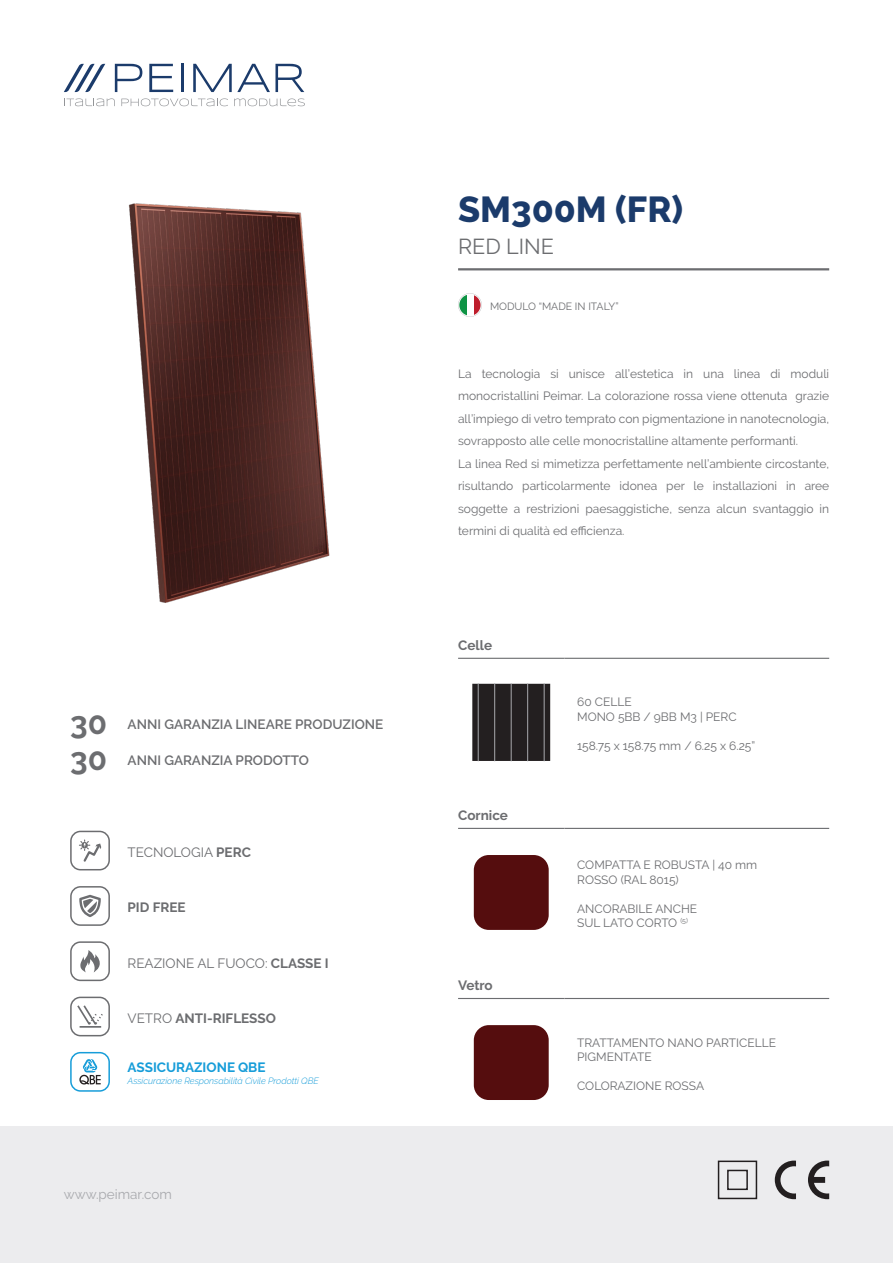
<style>
.page{position:relative;width:893px;height:1263px;background:#fff}
.page>*{position:absolute;margin:0;border:0;box-sizing:border-box;transform-origin:0 0}
.t1{font:800 36px "Raleway";color:#1b3b6b}
.t2{font:700 31.5px "Raleway";color:#6c6d70}
.t3{font:21.6px "Raleway";color:#6c6d70}
.t4{font:600 13.5px "Raleway";color:#6c6d70}
.t5{font:700 13.5px "Raleway";color:#6c6d70}
.t6{font:13.5px "Raleway";color:#6c6d70}
.t7{font:700 13.5px "Raleway";color:#179dd9}
.t8{font:13.5px "Raleway";color:#a8a9ad}
.t9{font:12px/22.5px "Raleway";color:#6c6d70;text-align:justify}
.t10{font:10.5px "Raleway";color:#6c6d70}
.t11{font:italic 300 9px "Raleway";color:#179dd9}
.s1{font-weight:700}
.s2{font-weight:400}
</style>
<div class="page">
<img style="left:128px;top:203px;width:202px;height:400px">
<div style="left:0;top:1126px;width:893px;height:137px;background:#ececee"></div>
<div style="left:718px;top:1160px;width:39px;height:39px;border:2px solid #231f20"></div>
<div style="left:727px;top:1170px;width:21px;height:20px;border:2px solid #231f20"></div>
<svg style="left:775px;top:1160px;width:21px;height:39px"></svg>
<svg style="left:808px;top:1160px;width:21px;height:39px"></svg>
<svg style="left:115px;top:64px;width:27px;height:28px"></svg>
<svg style="left:149px;top:64px;width:24px;height:28px"></svg>
<hr style="left:181px;top:64px;width:3px;height:28px;background:#1b3b6b">
<svg style="left:193px;top:64px;width:111px;height:28px"></svg>
<svg style="left:64px;top:64px;width:41px;height:28px"></svg>
<svg style="left:64px;top:98px;width:51px;height:8px"></svg>
<svg style="left:121px;top:98px;width:107px;height:8px"></svg>
<svg style="left:234px;top:98px;width:71px;height:8px"></svg>
<svg style="left:458px;top:293px;width:24px;height:24px"></svg>
<hr style="left:458px;top:268px;width:371px;height:2px;background:#6c6d70">
<hr style="left:458px;top:658px;width:106px;height:1px;background:#6c6d70">
<hr style="left:564px;top:658px;width:265px;height:1px;background:#6c6d70">
<hr style="left:458px;top:828px;width:106px;height:1px;background:#6c6d70">
<hr style="left:564px;top:828px;width:265px;height:1px;background:#6c6d70">
<hr style="left:458px;top:998px;width:106px;height:1px;background:#6c6d70">
<hr style="left:564px;top:998px;width:265px;height:1px;background:#6c6d70">
<svg style="left:472px;top:684px;width:78px;height:77px;background:#262223"></svg>
<hr style="left:478px;top:683px;width:1px;height:78px;background:#a8a9ad">
<hr style="left:494px;top:683px;width:1px;height:78px;background:#a8a9ad">
<hr style="left:511px;top:683px;width:1px;height:78px;background:#a8a9ad">
<hr style="left:527px;top:683px;width:1px;height:78px;background:#a8a9ad">
<hr style="left:544px;top:683px;width:1px;height:78px;background:#a8a9ad">
<div style="left:474px;top:855px;width:75px;height:75px;background:#550d0e;border-radius:15px"></div>
<div style="left:474px;top:1025px;width:75px;height:75px;background:#550d0e;border-radius:15px"></div>
<div style="left:70px;top:831px;width:40px;height:39px;border:2px solid #6c6d70;border-radius:10px"></div>
<svg style="left:79px;top:839px;width:23px;height:23px"></svg>
<div style="left:70px;top:886px;width:40px;height:40px;border:2px solid #6c6d70;border-radius:10px"></div>
<svg style="left:79px;top:895px;width:22px;height:22px"></svg>
<div style="left:70px;top:941px;width:40px;height:40px;border:2px solid #6c6d70;border-radius:10px"></div>
<svg style="left:80px;top:950px;width:20px;height:22px"></svg>
<div style="left:70px;top:997px;width:40px;height:39px;border:2px solid #6c6d70;border-radius:10px"></div>
<svg style="left:77px;top:1005px;width:26px;height:22px"></svg>
<hr style="left:80px;top:1026px;width:21px;height:2px;background:#6c6d70">
<div style="left:70px;top:1052px;width:40px;height:40px;border:2px solid #179dd9;border-radius:10px"></div>
<svg style="left:79px;top:1059px;width:22px;height:25px"></svg>
<p class="t2" style="left:70px;top:704px;width:38px">30</p>
<p class="t4" style="left:128px;top:717px;width:257px">ANNI GARANZIA LINEARE PRODUZIONE</p>
<p class="t2" style="left:70px;top:740px;width:38px">30</p>
<p class="t4" style="left:128px;top:753px;width:183px">ANNI GARANZIA PRODOTTO</p>
<p class="t6" style="left:128px;top:844px;width:125px">TECNOLOGIA <span class="s1">PERC</span></p>
<p class="t5" style="left:128px;top:900px;width:60px">PID FREE</p>
<p class="t6" style="left:128px;top:955px;width:203px">REAZIONE AL FUOCO: <span class="s1">CLASSE I</span></p>
<p class="t5" style="left:128px;top:1010px;width:150px"><span class="s2">VETRO</span> ANTI-RIFLESSO</p>
<p class="t7" style="left:128px;top:1060px;width:139px">ASSICURAZIONE QBE</p>
<p class="t11" style="left:128px;top:1076px;width:193px">Assicurazione Responsabilità Civile Prodotti QBE</p>
<p class="t8" style="left:64px;top:1186px;width:110px">www.peimar.com</p>
<p class="t1" style="left:458px;top:189px;width:227px">SM300M (FR)</p>
<p class="t3" style="left:458px;top:234px;width:97px">RED LINE</p>
<p class="t10" style="left:490px;top:300px;width:130px">MODULO “MADE IN ITALY”</p>
<p class="t9" style="left:458px;top:362px;width:373px">La tecnologia si unisce all’estetica in una linea di moduli monocristallini Peimar. La colorazione rossa viene ottenuta grazie all’impiego di vetro temprato con pigmentazione in nanotecnologia, sovrapposto alle celle monocristalline altamente performanti.</p>
<p class="t9" style="left:458px;top:452px;width:373px">La linea Red si mimetizza perfettamente nell’ambiente circostante, risultando particolarmente idonea per le installazioni in aree soggette a restrizioni paesaggistiche, senza alcun svantaggio in termini di qualità ed efficienza.</p>
<p class="t5" style="left:458px;top:637px;width:35px">Celle</p>
<p class="t5" style="left:458px;top:807px;width:51px">Cornice</p>
<p class="t5" style="left:458px;top:977px;width:36px">Vetro</p>
<p class="t9" style="left:577px;top:691px;width:56px">60 CELLE</p>
<p class="t9" style="left:577px;top:705px;width:161px">MONO 5BB / 9BB M3 | PERC</p>
<p class="t9" style="left:577px;top:734px;width:180px">158.75 x 158.75 mm / 6.25 x 6.25”</p>
<p class="t9" style="left:577px;top:854px;width:182px">COMPATTA E ROBUSTA | 40 mm</p>
<p class="t9" style="left:577px;top:868px;width:103px">ROSSO (RAL 8015)</p>
<p class="t9" style="left:577px;top:897px;width:122px">ANCORABILE ANCHE</p>
<p class="t9" style="left:577px;top:911px;width:112px">SUL LATO CORTO <sup>(5)</sup></p>
<p class="t9" style="left:577px;top:1031px;width:200px">TRATTAMENTO NANO PARTICELLE</p>
<p class="t9" style="left:577px;top:1045px;width:76px">PIGMENTATE</p>
<p class="t9" style="left:577px;top:1074px;width:128px">COLORAZIONE ROSSA</p>
</div>
